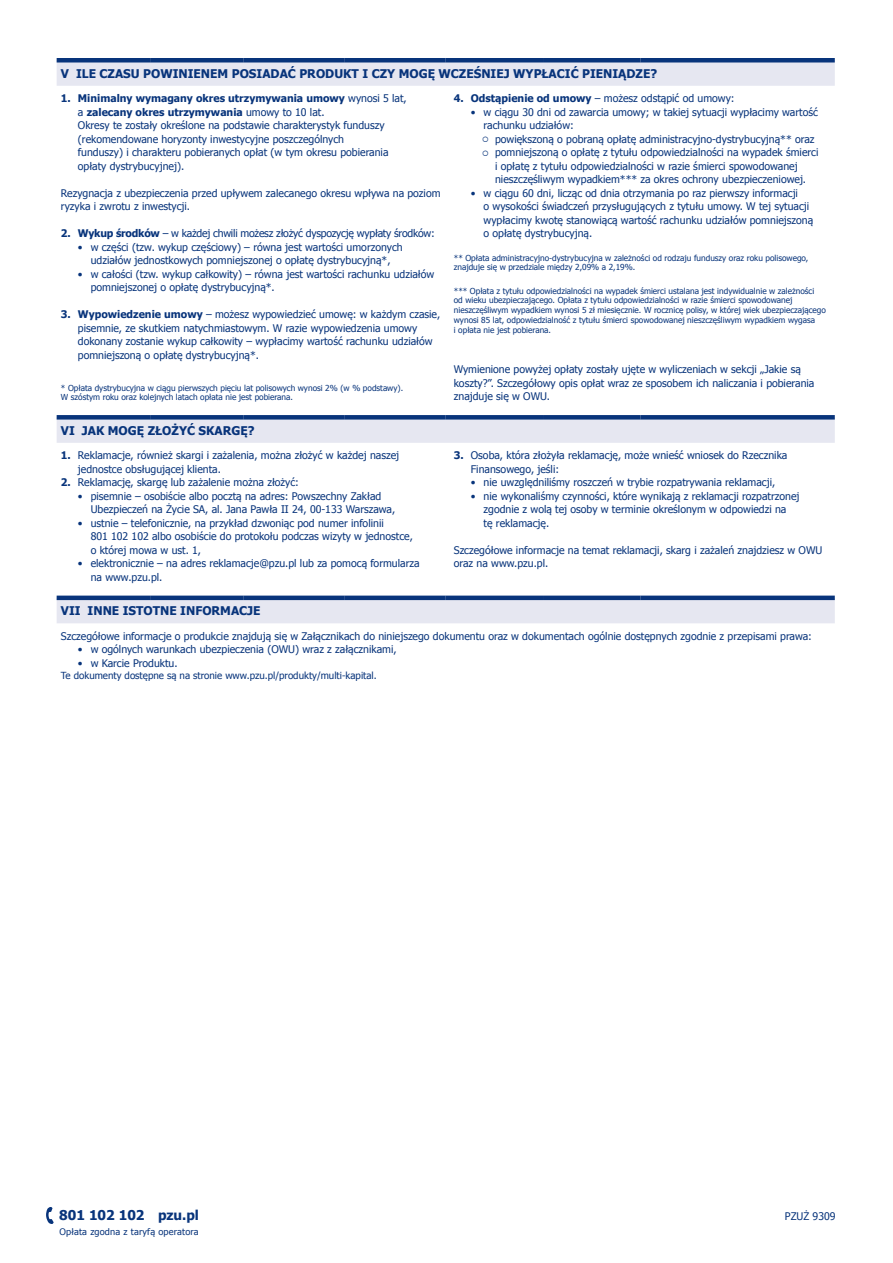
<style>
.page{position:relative;width:893px;height:1263px;background:#fff}
.page>*{position:absolute;margin:0;border:0;box-sizing:border-box;transform-origin:0 0}
.t1{font:700 13.5px "Tahoma";color:#08347b}
.NAGŁÓWEK_PANELU{font:700 12px "Tahoma";color:#08347b}
._1{font:10.5px/13.5px "Tahoma";color:#08347b}
.TREŚĆ_KARTY{font:10.5px/13.5px "Tahoma";color:#08347b}
._1-2{font:700 10.5px/13.5px "Tahoma";color:#08347b}
._1-3{font:10.5px "Tahoma";letter-spacing:-.025em;color:#08347b}
.STOPKA{font:9.75px "Tahoma";color:#08347b}
.t2{font:9px "Tahoma";letter-spacing:.015em;color:#08347b}
.przypisy{font:8.25px/9.8px "Tahoma";color:#08347b}
.s1{font-weight:400}
.s2{font-weight:700}
</style>
<div class="page">
<svg style="left:46px;top:1207px;width:8px;height:17px"></svg>
<svg style="left:57px;top:62px;width:778px;height:561px"></svg>
<hr style="left:57px;top:58px;width:93px;height:4px;background:#08347b">
<hr style="left:150px;top:58px;width:94px;height:4px;background:#08347b">
<hr style="left:244px;top:58px;width:101px;height:4px;background:#08347b">
<hr style="left:345px;top:58px;width:101px;height:4px;background:#08347b">
<hr style="left:446px;top:58px;width:97px;height:4px;background:#08347b">
<hr style="left:543px;top:58px;width:97px;height:4px;background:#08347b">
<hr style="left:640px;top:58px;width:195px;height:4px;background:#08347b">
<div style="left:57px;top:415px;width:93px;height:5px;background:#08347b"></div>
<div style="left:150px;top:415px;width:94px;height:5px;background:#08347b"></div>
<div style="left:244px;top:415px;width:101px;height:5px;background:#08347b"></div>
<div style="left:345px;top:415px;width:101px;height:5px;background:#08347b"></div>
<div style="left:446px;top:415px;width:97px;height:5px;background:#08347b"></div>
<div style="left:543px;top:415px;width:97px;height:5px;background:#08347b"></div>
<div style="left:640px;top:415px;width:195px;height:5px;background:#08347b"></div>
<hr style="left:57px;top:596px;width:93px;height:4px;background:#08347b">
<hr style="left:150px;top:596px;width:94px;height:4px;background:#08347b">
<hr style="left:244px;top:596px;width:101px;height:4px;background:#08347b">
<hr style="left:345px;top:596px;width:101px;height:4px;background:#08347b">
<hr style="left:446px;top:596px;width:97px;height:4px;background:#08347b">
<hr style="left:543px;top:596px;width:97px;height:4px;background:#08347b">
<hr style="left:640px;top:596px;width:195px;height:4px;background:#08347b">
<svg style="left:483px;top:136px;width:5px;height:6px"></svg>
<svg style="left:483px;top:150px;width:5px;height:6px"></svg>
<p class="NAGŁÓWEK_PANELU" style="left:61px;top:65px;width:598px">V ILE CZASU POWINIENEM POSIADAĆ PRODUKT I CZY MOGĘ WCZEŚNIEJ WYPŁACIĆ PIENIĄDZE?</p>
<p class="_1-2" style="left:78px;top:91px;width:330px;text-indent:-17px">1. Minimalny wymagany okres utrzymywania umowy <span class="s1">wynosi 5 lat, a</span> zalecany okres utrzymywania <span class="s1">umowy to 10 lat.</span></p>
<p class="_1" style="left:78px;top:118px;width:312px">Okresy te zostały określone na podstawie charakterystyk funduszy (rekomendowane horyzonty inwestycyjne poszczególnych funduszy) i charakteru pobieranych opłat (w tym okresu pobierania opłaty dystrybucyjnej).</p>
<p class="TREŚĆ_KARTY" style="left:61px;top:186px;width:381px">Rezygnacja z ubezpieczenia przed upływem zalecanego okresu wpływa na poziom ryzyka i zwrotu z inwestycji.</p>
<p class="_1-3" style="left:61px;top:226px;width:375px"><span class="s2">2. Wykup środków</span> – w każdej chwili możesz złożyć dyspozycję wypłaty środków:</p>
<p class="_1" style="left:78px;top:240px;width:326px;text-align:center">• w części (tzw. wykup częściowy) – równa jest wartości umorzonych udziałów jednostkowych pomniejszonej o opłatę dystrybucyjną*,</p>
<p class="_1" style="left:91px;top:267px;width:345px;text-indent:-13px">• w całości (tzw. wykup całkowity) – równa jest wartości rachunku udziałów pomniejszonej o opłatę dystrybucyjną*.</p>
<p class="_1" style="left:78px;top:307px;width:364px;text-indent:-17px"><span class="s2">3. Wypowiedzenie umowy</span> – możesz wypowiedzieć umowę: w każdym czasie, pisemnie, ze skutkiem natychmiastowym. W razie wypowiedzenia umowy dokonany zostanie wykup całkowity – wypłacimy wartość rachunku udziałów pomniejszoną o opłatę dystrybucyjną*.</p>
<p class="przypisy" style="left:61px;top:382px;width:344px">* Opłata dystrybucyjna w ciągu pierwszych pięciu lat polisowych wynosi 2% (w % podstawy).<br>W szóstym roku oraz kolejnych latach opłata nie jest pobierana.</p>
<p class="_1" style="left:454px;top:91px;width:282px"><span class="s2">4. Odstąpienie od umowy</span> – możesz odstąpić od umowy:</p>
<p class="_1" style="left:484px;top:105px;width:336px;text-indent:-13px">• w ciągu 30 dni od zawarcia umowy; w takiej sytuacji wypłacimy wartość rachunku udziałów:</p>
<p class="_1" style="left:495px;top:132px;width:321px">powiększoną o pobraną opłatę administracyjno-dystrybucyjną** oraz</p>
<p class="_1" style="left:495px;top:145px;width:325px">pomniejszoną o opłatę z tytułu odpowiedzialności na wypadek śmierci i opłatę z tytułu odpowiedzialności w razie śmierci spowodowanej nieszczęśliwym wypadkiem*** za okres ochrony ubezpieczeniowej.</p>
<p class="_1" style="left:484px;top:186px;width:331px;text-indent:-13px">• w ciągu 60 dni, licząc od dnia otrzymania po raz pierwszy informacji<br>o wysokości świadczeń przysługujących z tytułu umowy. W tej sytuacji wypłacimy kwotę stanowiącą wartość rachunku udziałów pomniejszoną o opłatę dystrybucyjną.</p>
<p class="przypisy" style="left:454px;top:252px;width:356px">** Opłata administracyjno-dystrybucyjna w zależności od rodzaju funduszy oraz roku polisowego, znajduje się w przedziale między 2,09% a 2,19%.</p>
<p class="przypisy" style="left:454px;top:285px;width:374px">*** Opłata z tytułu odpowiedzialności na wypadek śmierci ustalana jest indywidualnie w zależności<br>od wieku ubezpieczającego. Opłata z tytułu odpowiedzialności w razie śmierci spowodowanej nieszczęśliwym wypadkiem wynosi 5 zł miesięcznie. W rocznicę polisy, w której wiek ubezpieczającego wynosi 85 lat, odpowiedzialność z tytułu śmierci spowodowanej nieszczęśliwym wypadkiem wygasa<br>i opłata nie jest pobierana.</p>
<p class="TREŚĆ_KARTY" style="left:454px;top:362px;width:362px">Wymienione powyżej opłaty zostały ujęte w wyliczeniach w sekcji „Jakie są koszty?”. Szczegółowy opis opłat wraz ze sposobem ich naliczania i pobierania znajduje się w OWU.</p>
<p class="NAGŁÓWEK_PANELU" style="left:61px;top:422px;width:195px">VI JAK MOGĘ ZŁOŻYĆ SKARGĘ?</p>
<p class="_1" style="left:78px;top:448px;width:323px;text-indent:-17px"><span class="s2">1.</span> Reklamacje, również skargi i zażalenia, można złożyć w każdej naszej jednostce obsługującej klienta.</p>
<p class="_1" style="left:61px;top:475px;width:240px"><span class="s2">2.</span> Reklamację, skargę lub zażalenie można złożyć:</p>
<p class="_1" style="left:91px;top:489px;width:306px;text-indent:-13px">• pisemnie – osobiście albo pocztą na adres: Powszechny Zakład<br>Ubezpieczeń na Życie SA, al. Jana Pawła II 24, 00-133 Warszawa,</p>
<p class="_1" style="left:91px;top:516px;width:324px;text-indent:-13px">• ustnie – telefonicznie, na przykład dzwoniąc pod numer infolinii<br>801 102 102 albo osobiście do protokołu podczas wizyty w jednostce, o której mowa w ust. 1,</p>
<p class="_1" style="left:91px;top:556px;width:330px;text-indent:-13px">• elektronicznie – na adres reklamacje@pzu.pl lub za pomocą formularza na www.pzu.pl.</p>
<p class="_1" style="left:471px;top:448px;width:318px;text-indent:-17px"><span class="s2">3.</span> Osoba, która złożyła reklamację, może wnieść wniosek do Rzecznika<br>Finansowego, jeśli:</p>
<p class="_1" style="left:471px;top:475px;width:306px">• nie uwzględniliśmy roszczeń w trybie rozpatrywania reklamacji,</p>
<p class="_1" style="left:484px;top:489px;width:317px;text-indent:-13px">• nie wykonaliśmy czynności, które wynikają z reklamacji rozpatrzonej zgodnie z wolą tej osoby w terminie określonym w odpowiedzi na<br>tę reklamację.</p>
<p class="TREŚĆ_KARTY" style="left:454px;top:543px;width:370px">Szczegółowe informacje na temat reklamacji, skarg i zażaleń znajdziesz w OWU oraz na www.pzu.pl.</p>
<p class="NAGŁÓWEK_PANELU" style="left:61px;top:602px;width:201px">VII INNE ISTOTNE INFORMACJE</p>
<p class="TREŚĆ_KARTY" style="left:61px;top:629px;width:753px">Szczegółowe informacje o produkcie znajdują się w Załącznikach do niniejszego dokumentu oraz w dokumentach ogólnie dostępnych zgodnie z przepisami prawa:</p>
<p class="_1" style="left:78px;top:642px;width:320px">• w ogólnych warunkach ubezpieczenia (OWU) wraz z załącznikami,</p>
<p class="_1" style="left:78px;top:656px;width:101px">• w Karcie Produktu.</p>
<p class="STOPKA" style="left:61px;top:669px;width:317px">Te dokumenty dostępne są na stronie www.pzu.pl/produkty/multi-kapital.</p>
<p class="t1" style="left:59px;top:1206px;width:141px">801 102 102 pzu.pl</p>
<p class="_1" style="left:785px;top:1209px;width:52px">PZUŻ 9309</p>
<p class="t2" style="left:60px;top:1225px;width:141px">Opłata zgodna z taryfą operatora</p>
</div>
